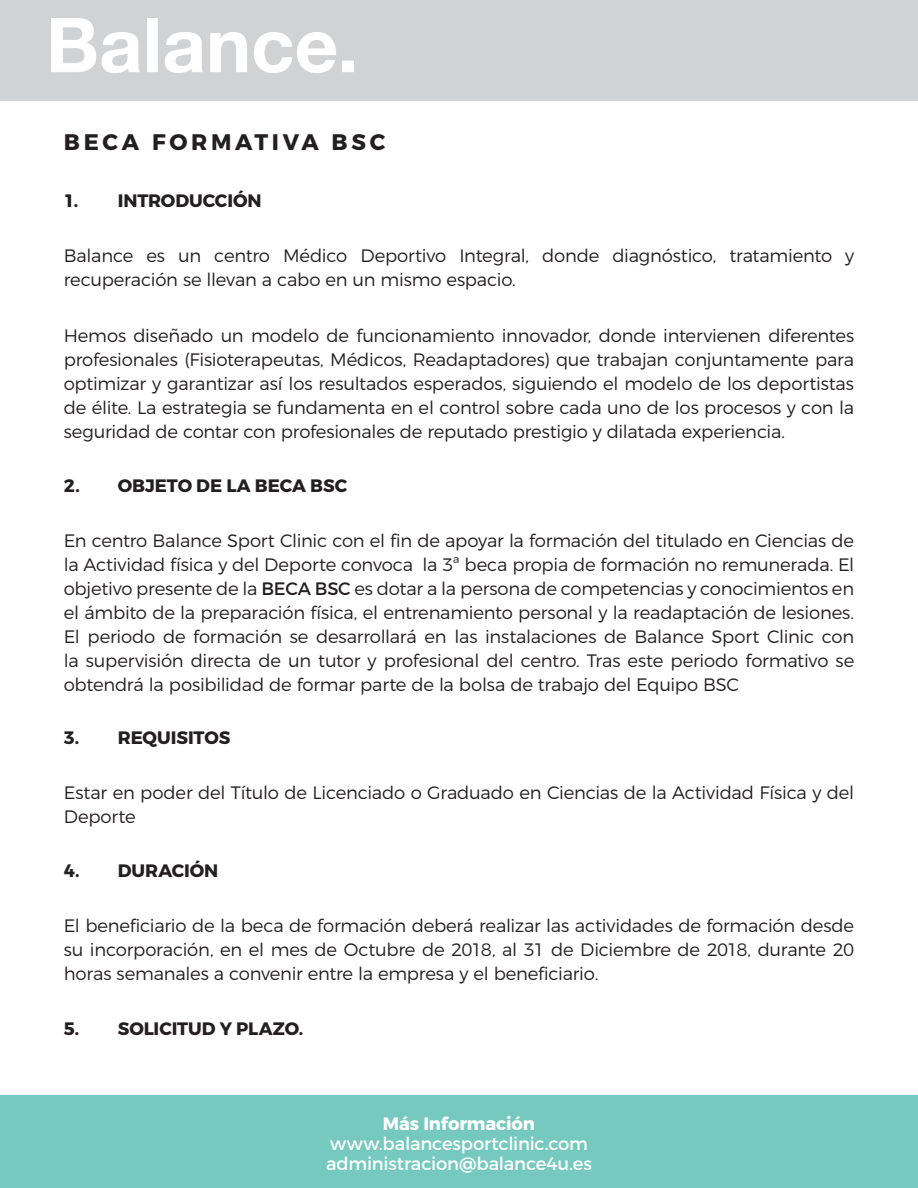
<style>
.page{position:relative;width:918px;height:1188px;background:#fff}
.page>*{position:absolute;margin:0;border:0;box-sizing:border-box;transform-origin:0 0}
.Box_-_Title{font:700 22.5px "Montserrat";letter-spacing:.16em;color:#231f20}
.Text_3{font:300 18px/24px "Montserrat";letter-spacing:-.01em;color:#231f20;text-align:justify}
.Text_3-2{font:700 18px "Montserrat";color:#231f20}
.t1{font:18px/20.1px "Montserrat";letter-spacing:-.01em;color:#fff}
.t2{font:700 18px "Montserrat";letter-spacing:-.005em;color:#fff}
.s1{font-weight:400}
</style>
<div class="page">
<div style="left:0;top:0;width:918px;height:101px;background:#d1d2d4"></div>
<img style="left:52px;top:18px;width:302px;height:55px">
<div style="left:0;top:1096px;width:918px;height:92px;background:#76c9bf"></div>
<p class="Box_-_Title" style="left:64px;top:128px;width:323px">BECA FORMATIVA BSC</p>
<p class="Text_3-2" style="left:64px;top:189px;width:199px">1. INTRODUCCIÓN</p>
<p class="Text_3" style="left:64px;top:243px;width:792px">Balance es un centro Médico Deportivo Integral, donde diagnóstico, tratamiento y recuperación se llevan a cabo en un mismo espacio.</p>
<p class="Text_3" style="left:64px;top:324px;width:792px">Hemos diseñado un modelo de funcionamiento innovador, donde intervienen diferentes profesionales (Fisioterapeutas, Médicos, Readaptadores) que trabajan conjuntamente para optimizar y garantizar así los resultados esperados, siguiendo el modelo de los deportistas de élite. La estrategia se fundamenta en el control sobre cada uno de los procesos y con la seguridad de contar con profesionales de reputado prestigio y dilatada experiencia.</p>
<p class="Text_3-2" style="left:64px;top:474px;width:285px">2. OBJETO DE LA BECA BSC</p>
<p class="Text_3" style="left:64px;top:528px;width:792px">En centro Balance Sport Clinic con el fin de apoyar la formación del titulado en Ciencias de la Actividad física y del Deporte convoca la 3ª beca propia de formación no remunerada. El objetivo presente de la <span class="s1">BECA BSC</span> es dotar a la persona de competencias y conocimientos en el ámbito de la preparación física, el entrenamiento personal y la readaptación de lesiones.<br>El periodo de formación se desarrollará en las instalaciones de Balance Sport Clinic con la supervisión directa de un tutor y profesional del centro. Tras este periodo formativo se obtendrá la posibilidad de formar parte de la bolsa de trabajo del Equipo BSC</p>
<p class="Text_3-2" style="left:64px;top:727px;width:168px">3. REQUISITOS</p>
<p class="Text_3" style="left:64px;top:781px;width:792px">Estar en poder del Título de Licenciado o Graduado en Ciencias de la Actividad Física y del<br>Deporte</p>
<p class="Text_3-2" style="left:64px;top:859px;width:156px">4. DURACIÓN</p>
<p class="Text_3" style="left:64px;top:913px;width:792px">El beneficiario de la beca de formación deberá realizar las actividades de formación desde su incorporación, en el mes de Octubre de 2018, al 31 de Diciembre de 2018, durante 20 horas semanales a convenir entre la empresa y el beneficiario.</p>
<p class="Text_3-2" style="left:64px;top:1017px;width:241px">5. SOLICITUD Y PLAZO.</p>
<p class="t2" style="left:383px;top:1112px;width:154px">Más Información</p>
<p class="t1" style="left:326px;top:1134px;width:267px">www.balancesportclinic.com administracion@balance4u.es</p>
</div>
